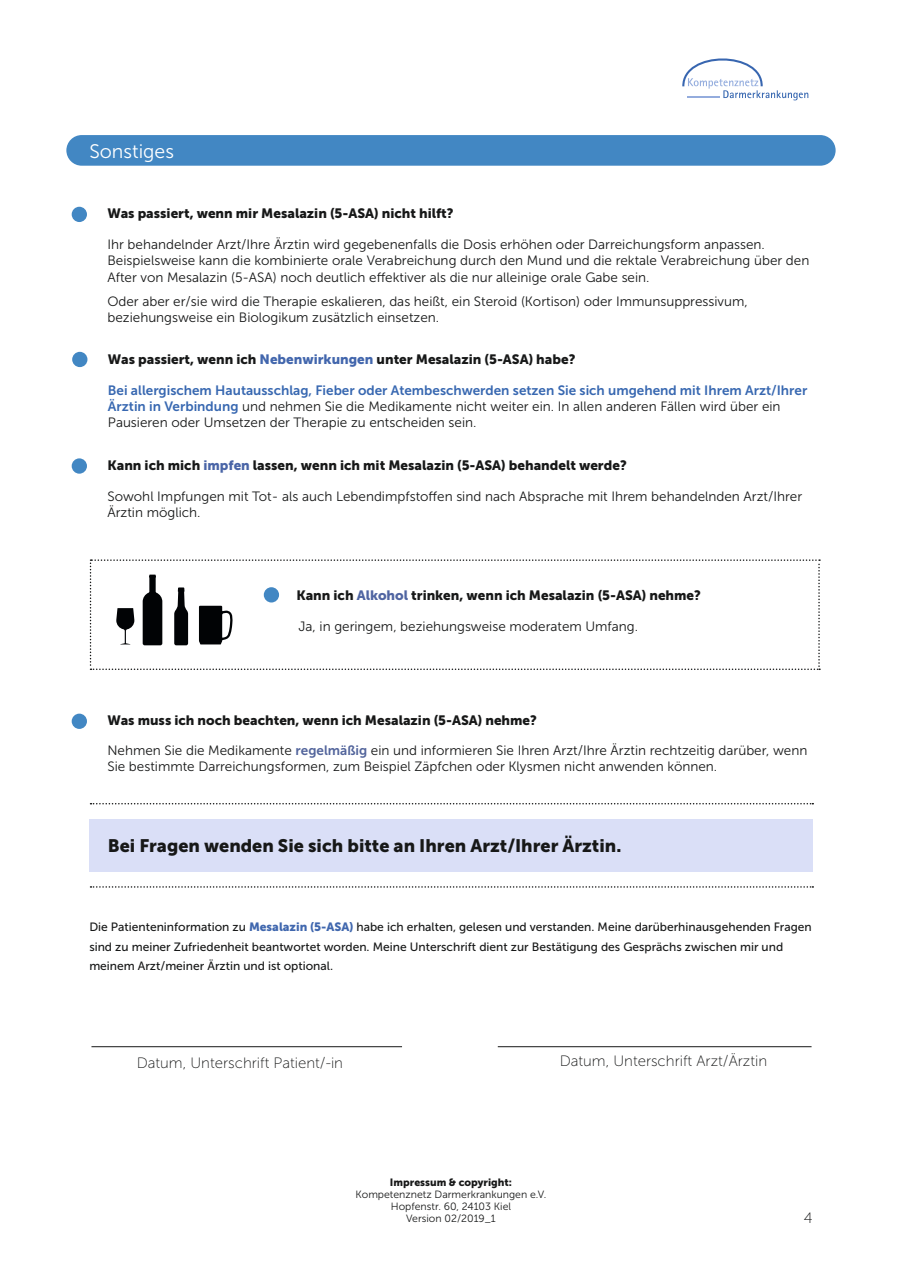
<style>
.page{position:relative;width:902px;height:1272px;background:#fff}
.page>*{position:absolute;margin:0;border:0;box-sizing:border-box;transform-origin:0 0}
.t1{font:19.5px "Museo Sans 300";color:#fff}
.t2{font:18px "Museo Sans 900";color:#171818}
.t3{font:15px "Museo Sans 100";color:#171818}
.t4{font:13.5px/16.2px "Museo Sans 300";color:#171818}
.t5{font:13.5px "Museo Sans 900";color:#171818}
.t6{font:13.5px "Museo Sans 700";color:#3868b1}
.t7{font:12px/19.5px "Museo Sans 500";color:#171818}
.t8{font:10.5px/12px "Museo Sans 300";color:#171818;text-align:center}
.t9{font:10.5px "Museo Sans 900";color:#171818}
.s1{color:#4266ad}
.s2{font-family:"Museo Sans 700";color:#3868b1}
.s3{color:#4a65a7}
.s4{color:#5065a2}
.s5{font-family:"Museo Sans 700";color:#53659c}
.s6{font-family:"Museo Sans 900";color:#4067ae}
</style>
<div class="page">
<svg style="left:682px;top:58px;width:126px;height:42px"></svg>
<hr style="left:687px;top:96px;width:32px;height:2px;background:#94acdd">
<svg style="left:90px;top:559px;width:730px;height:111px"></svg>
<div style="left:72px;top:713px;width:15px;height:16px;background:#4287c3;border-radius:50%"></div>
<div style="left:90px;top:819px;width:723px;height:52px;background:#dadff7"></div>
<svg style="left:90px;top:886px;width:723px;height:1px"></svg>
<svg style="left:90px;top:803px;width:723px;height:1px"></svg>
<hr style="left:91px;top:1046px;width:311px;height:1px;background:#171818">
<hr style="left:497px;top:1046px;width:314px;height:1px;background:#171818">
<div style="left:66px;top:135px;width:769px;height:31px;background:#4287c3;border-radius:15px"></div>
<div style="left:72px;top:207px;width:15px;height:15px;background:#4287c3;border-radius:50%"></div>
<div style="left:72px;top:352px;width:15px;height:15px;background:#4287c3;border-radius:50%"></div>
<div style="left:72px;top:458px;width:15px;height:15px;background:#4287c3;border-radius:50%"></div>
<div style="left:296px;top:589px;width:440px;height:13px;background:#fff"></div>
<div style="left:264px;top:587px;width:15px;height:15px;background:#4287c3;border-radius:50%"></div>
<h1 class="t1" style="left:89px;top:141px;width:86px">Sonstiges</h1>
<p class="t5" style="left:107px;top:206px;width:348px">Was passiert, wenn mir Mesalazin (5-ASA) nicht hilft?</p>
<p class="t4" style="left:107px;top:236px;width:703px">Ihr behandelnder Arzt/Ihre Ärztin wird gegebenenfalls die Dosis erhöhen oder Darreichungsform anpassen.<br>Beispielsweise kann die kombinierte orale Verabreichung durch den Mund und die rektale Verabreichung über den<br>After von Mesalazin (5-ASA) noch deutlich effektiver als die nur alleinige orale Gabe sein.</p>
<p class="t4" style="left:107px;top:293px;width:641px">Oder aber er/sie wird die Therapie eskalieren, das heißt, ein Steroid (Kortison) oder Immunsuppressivum, beziehungsweise ein Biologikum zusätzlich einsetzen.</p>
<p class="t5" style="left:108px;top:351px;width:469px">Was passiert, wenn ich <span class="s1">Nebenwirkungen</span> unter Mesalazin (5-ASA) habe?</p>
<p class="t6" style="left:108px;top:383px;width:700px">Bei allergischem Hautausschlag, Fieber oder Atembeschwerden setzen Sie sich umgehend mit Ihrem Arzt/Ihrer</p>
<p class="t4" style="left:108px;top:398px;width:674px"><span class="s2">Ärztin in Verbindung</span> und nehmen Sie die Medikamente nicht weiter ein. In allen anderen Fällen wird über ein<br>Pausieren oder Umsetzen der Therapie zu entscheiden sein.</p>
<p class="t5" style="left:107px;top:457px;width:521px">Kann ich mich <span class="s3">impfen</span> lassen, wenn ich mit Mesalazin (5-ASA) behandelt werde?</p>
<p class="t4" style="left:107px;top:488px;width:696px">Sowohl Impfungen mit Tot- als auch Lebendimpfstoffen sind nach Absprache mit Ihrem behandelnden Arzt/Ihrer<br>Ärztin möglich.</p>
<p class="t5" style="left:296px;top:587px;width:406px">Kann ich <span class="s4">Alkohol</span> trinken, wenn ich Mesalazin (5-ASA) nehme?</p>
<p class="t4" style="left:298px;top:618px;width:341px">Ja, in geringem, beziehungsweise moderatem Umfang.</p>
<p class="t5" style="left:107px;top:713px;width:431px">Was muss ich noch beachten, wenn ich Mesalazin (5-ASA) nehme?</p>
<p class="t4" style="left:107px;top:742px;width:701px">Nehmen Sie die Medikamente <span class="s5">regelmäßig</span> ein und informieren Sie Ihren Arzt/Ihre Ärztin rechtzeitig darüber, wenn<br>Sie bestimmte Darreichungsformen, zum Beispiel Zäpfchen oder Klysmen nicht anwenden können.</p>
<h2 class="t2" style="left:108px;top:835px;width:515px">Bei Fragen wenden Sie sich bitte an Ihren Arzt/Ihrer Ärztin.</h2>
<p class="t7" style="left:89px;top:917px;width:724px">Die Patienteninformation zu <span class="s6">Mesalazin (5-ASA)</span> habe ich erhalten, gelesen und verstanden. Meine darüberhinausgehenden Fragen sind zu meiner Zufriedenheit beantwortet worden. Meine Unterschrift dient zur Bestätigung des Gesprächs zwischen mir und meinem Arzt/meiner Ärztin und ist optional.</p>
<p class="t3" style="left:137px;top:1055px;width:208px">Datum, Unterschrift Patient/-in</p>
<p class="t3" style="left:559px;top:1053px;width:209px">Datum, Unterschrift Arzt/Ärztin</p>
<p class="t9" style="left:390px;top:1176px;width:124px">Impressum &amp; copyright:</p>
<p class="t8" style="left:355px;top:1188px;width:192px">Kompetenznetz Darmerkrankungen e.V.<br>Hopfenstr. 60, 24103 Kiel<br>Version 02/2019_1</p>
<p class="t3" style="left:803px;top:1209px;width:10px">4</p>
</div>
